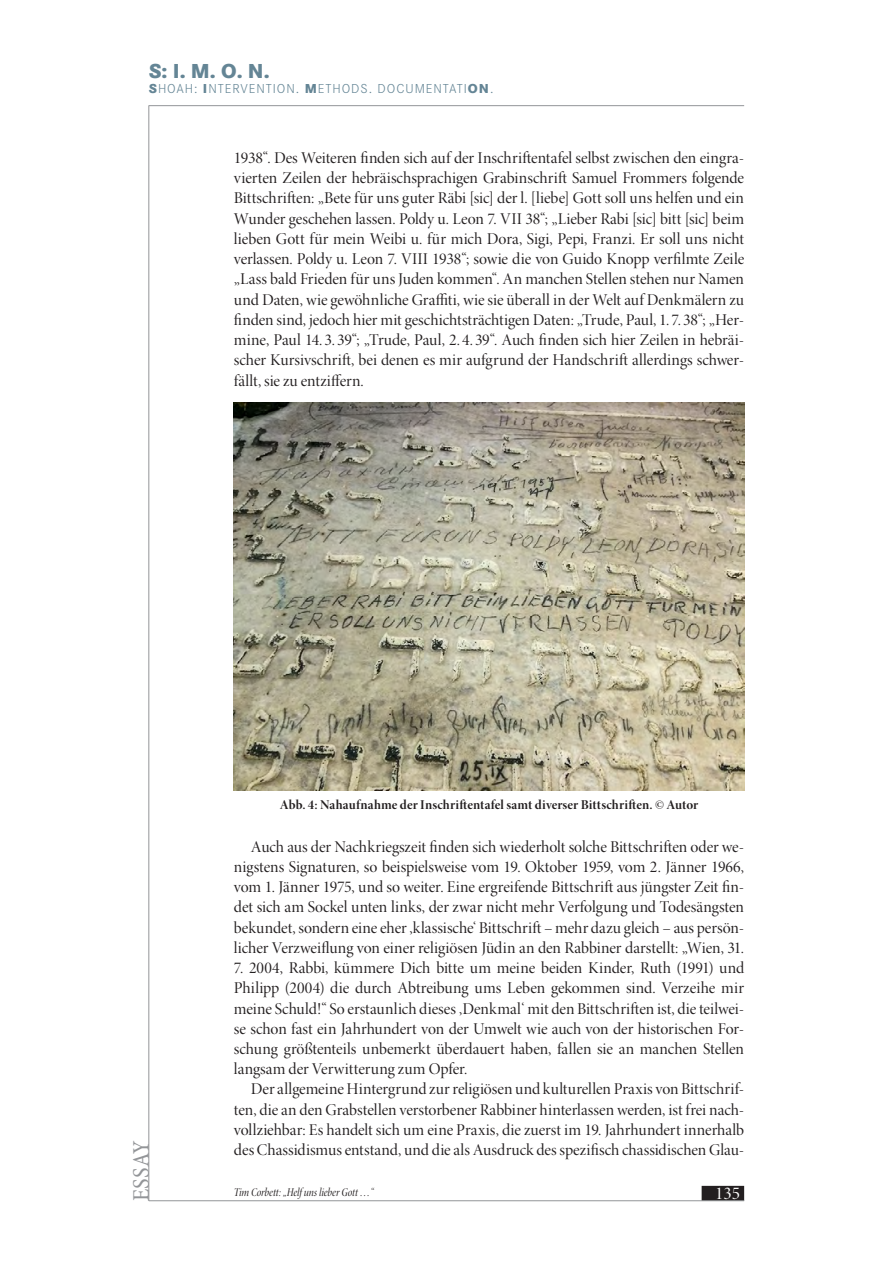
<style>
.page{position:relative;width:893px;height:1263px;background:#fff}
.page>*{position:absolute;margin:0;border:0;box-sizing:border-box;transform-origin:0 0}
.t1{font:condensed 24px "Minion Pro";letter-spacing:.01em;color:#939598}
.t2{font:800 21px "Corporate S";color:#648595}
.t3{font:18px "Minion Pro Disp";color:#fff}
.t4{font:16.5px/20.2px "Minion Pro Disp";letter-spacing:-.005em;color:#231f20;text-align:justify}
.t5{font:13.5px "Minion Pro Bold Disp";letter-spacing:.01em;color:#231f20}
.t6{font:300 13.5px "Corporate S";letter-spacing:.07em;color:#648595}
.t7{font:12px "Minion Pro Cn It Disp";color:#231f20}
.s1{font-weight:800}
</style>
<div class="page">
<div style="left:702px;top:1186px;width:42px;height:15px;background:#231f20"></div>
<hr style="left:149px;top:1200px;width:595px;height:1px;background:#939598">
<hr style="left:149px;top:105px;width:595px;height:1px;background:#939598">
<hr style="left:149px;top:105px;width:1px;height:1096px;background:#939598">
<img style="left:234px;top:403px;width:510px;height:388px">
<p class="t2" style="left:149px;top:58px;width:122px">S: I. M. O. N.</p>
<p class="t6" style="left:149px;top:81px;width:346px"><span class="s1">S</span>HOAH: <span class="s1">I</span>NTERVENTION. <span class="s1">M</span>ETHODS. DOCUMENTATI<span class="s1">ON</span>.</p>
<p class="t4" style="left:234px;top:148px;width:512px">1938“. Des Weiteren finden sich auf der Inschriftentafel selbst zwischen den eingra&shy;vierten Zeilen der hebräischsprachigen Grabinschrift Samuel Frommers folgende Bittschriften: „Bete für uns guter Räbi [sic] der l. [liebe] Gott soll uns helfen und ein Wunder geschehen lassen. Poldy u. Leon 7. VII 38“; „Lieber Rabi [sic] bitt [sic] beim lieben Gott für mein Weibi u. für mich Dora, Sigi, Pepi, Franzi. Er soll uns nicht verlassen. Poldy u. Leon 7. VIII 1938“; sowie die von Guido Knopp verfilmte Zeile „Lass bald Frieden für uns Juden kommen“. An manchen Stellen stehen nur Namen und Daten, wie gewöhnliche Graffiti, wie sie überall in der Welt auf Denkmälern zu finden sind, jedoch hier mit geschichtsträchtigen Daten: „Trude, Paul, 1. 7. 38“; „Her&shy;mine, Paul 14. 3. 39“; „Trude, Paul, 2. 4. 39“. Auch finden sich hier Zeilen in hebräi&shy;scher Kursivschrift, bei denen es mir aufgrund der Handschrift allerdings schwer&shy;fällt, sie zu entziffern.</p>
<h1 class="t1" style="left:127px;top:1201px;width:62px;rotate:-90deg">ESSAY</h1>
<p class="t5" style="left:280px;top:796px;width:420px">Abb. 4: Nahaufnahme der Inschriftentafel samt diverser Bittschriften. © Autor</p>
<p class="t4" style="left:234px;top:836px;width:512px;text-indent:17px">Auch aus der Nachkriegszeit finden sich wiederholt solche Bittschriften oder we&shy;nigstens Signaturen, so beispielsweise vom 19. Oktober 1959, vom 2. Jänner 1966, vom 1. Jänner 1975, und so weiter. Eine ergreifende Bittschrift aus jüngster Zeit fin&shy;det sich am Sockel unten links, der zwar nicht mehr Verfolgung und Todesängsten bekundet, sondern eine eher ,klassische‘ Bittschrift – mehr dazu gleich – aus persön&shy;licher Verzweiflung von einer religiösen Jüdin an den Rabbiner darstellt: „Wien, 31.</p>
<p class="t4" style="left:234px;top:958px;width:512px">7. 2004, Rabbi, kümmere Dich bitte um meine beiden Kinder, Ruth (1991) und Philipp (2004) die durch Abtreibung ums Leben gekommen sind. Verzeihe mir meine Schuld!“ So erstaunlich dieses ‚Denkmal‘ mit den Bittschriften ist, die teilwei&shy;se schon fast ein Jahrhundert von der Umwelt wie auch von der historischen For&shy;schung größtenteils unbemerkt überdauert haben, fallen sie an manchen Stellen langsam der Verwitterung zum Opfer.</p>
<p class="t4" style="left:234px;top:1079px;width:512px;text-indent:17px">Der allgemeine Hintergrund zur religiösen und kulturellen Praxis von Bittschrif&shy;ten, die an den Grabstellen verstorbener Rabbiner hinterlassen werden, ist frei nach&shy;vollziehbar: Es handelt sich um eine Praxis, die zuerst im 19. Jahrhundert innerhalb des Chassidismus entstand, und die als Ausdruck des spezifisch chassidischen Glau-</p>
<p class="t7" style="left:234px;top:1185px;width:142px">Tim Corbett: „Helf uns lieber Gott …“</p>
<p class="t3" style="left:715px;top:1182px;width:26px">135</p>
</div>
